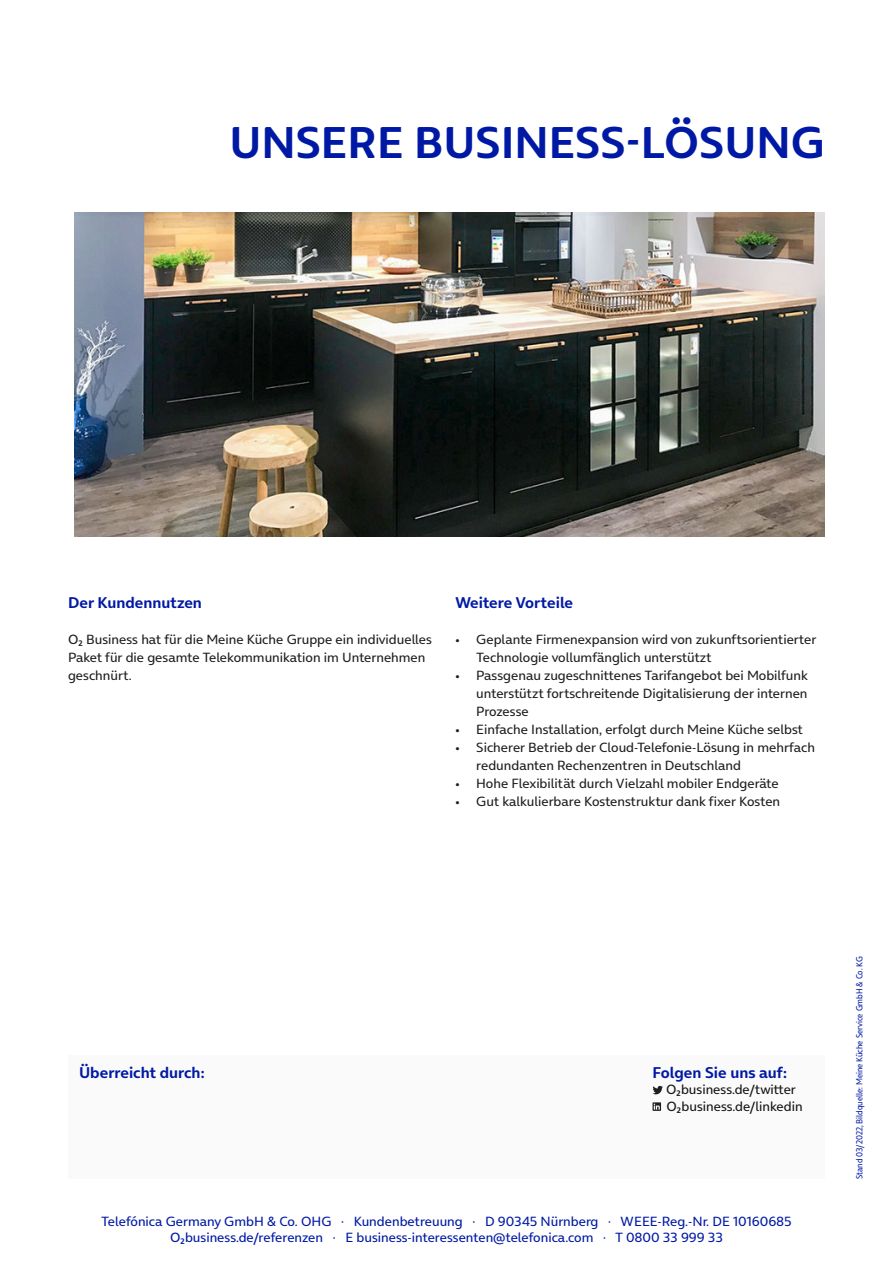
<style>
.page{position:relative;width:893px;height:1263px;background:#fff}
.page>*{position:absolute;margin:0;border:0;box-sizing:border-box;transform-origin:0 0}
.t1{font:700 45px "On Air";color:#0019a5}
.t2{font:700 15.75px "On Air";color:#0019a5}
.t3{font:13.5px/18px "On Air";color:#1f1f1f}
.t4{font:13.5px/16.5px "On Air";color:#0019a5;text-align:center}
.t5{font:13.5px/16.5px "On Air";color:#181716}
.t6{font:9px "On Air";color:#0019a5;scale:.87 1}
</style>
<div class="page">
<img style="left:74px;top:212px;width:751px;height:324px">
<div style="left:68px;top:1056px;width:757px;height:123px;background:#fafafa"></div>
<svg style="left:652px;top:1086px;width:11px;height:8px"></svg>
<svg style="left:652px;top:1102px;width:9px;height:9px"></svg>
<h1 class="t1" style="left:229px;top:104px;width:597px">UNSERE BUSINESS-LÖSUNG</h1>
<p class="t2" style="left:68px;top:589px;width:135px">Der Kundennutzen</p>
<p class="t3" style="left:68px;top:629px;width:365px">π Business hat für die Meine Küche Gruppe ein individuelles<br>Paket für die gesamte Telekommunikation im Unternehmen geschnürt.</p>
<p class="t2" style="left:455px;top:589px;width:120px">Weitere Vorteile</p>
<p class="t3" style="left:476px;top:629px;width:342px;text-indent:-21px">• Geplante Firmenexpansion wird von zukunftsorientierter<br>Technologie vollumfänglich unterstützt</p>
<p class="t3" style="left:476px;top:665px;width:333px;text-align:justify;text-indent:-21px">• Passgenau zugeschnittenes Tarifangebot bei Mobilfunk unterstützt fortschreitende Digitalisierung der internen Prozesse</p>
<p class="t3" style="left:455px;top:719px;width:349px">• Einfache Installation, erfolgt durch Meine Küche selbst</p>
<p class="t3" style="left:476px;top:737px;width:340px;text-indent:-21px">• Sicherer Betrieb der Cloud-Telefonie-Lösung in mehrfach redundanten Rechenzentren in Deutschland</p>
<p class="t3" style="left:455px;top:773px;width:325px">• Hohe Flexibilität durch Vielzahl mobiler Endgeräte</p>
<p class="t3" style="left:455px;top:791px;width:327px">• Gut kalkulierbare Kostenstruktur dank fixer Kosten</p>
<p class="t2" style="left:79px;top:1059px;width:127px">Überreicht durch:</p>
<p class="t2" style="left:652px;top:1059px;width:136px">Folgen Sie uns auf:</p>
<p class="t5" style="left:666px;top:1080px;width:138px">πbusiness.de/twitter πbusiness.de/linkedin</p>
<p class="t4" style="left:101px;top:1211px;width:692px">Telefónica Germany GmbH &amp; Co. OHG · Kundenbetreuung · D 90345 Nürnberg · WEEE-Reg.-Nr. DE 10160685 πbusiness.de/referenzen · E business-interessenten@telefonica.com · T 0800 33 999 33</p>
<p class="t6" style="left:852px;top:1179px;width:257px;rotate:-90deg">Stand 03/2022, Bildquelle: Meine Küche Service GmbH &amp; Co. KG</p>
</div>
